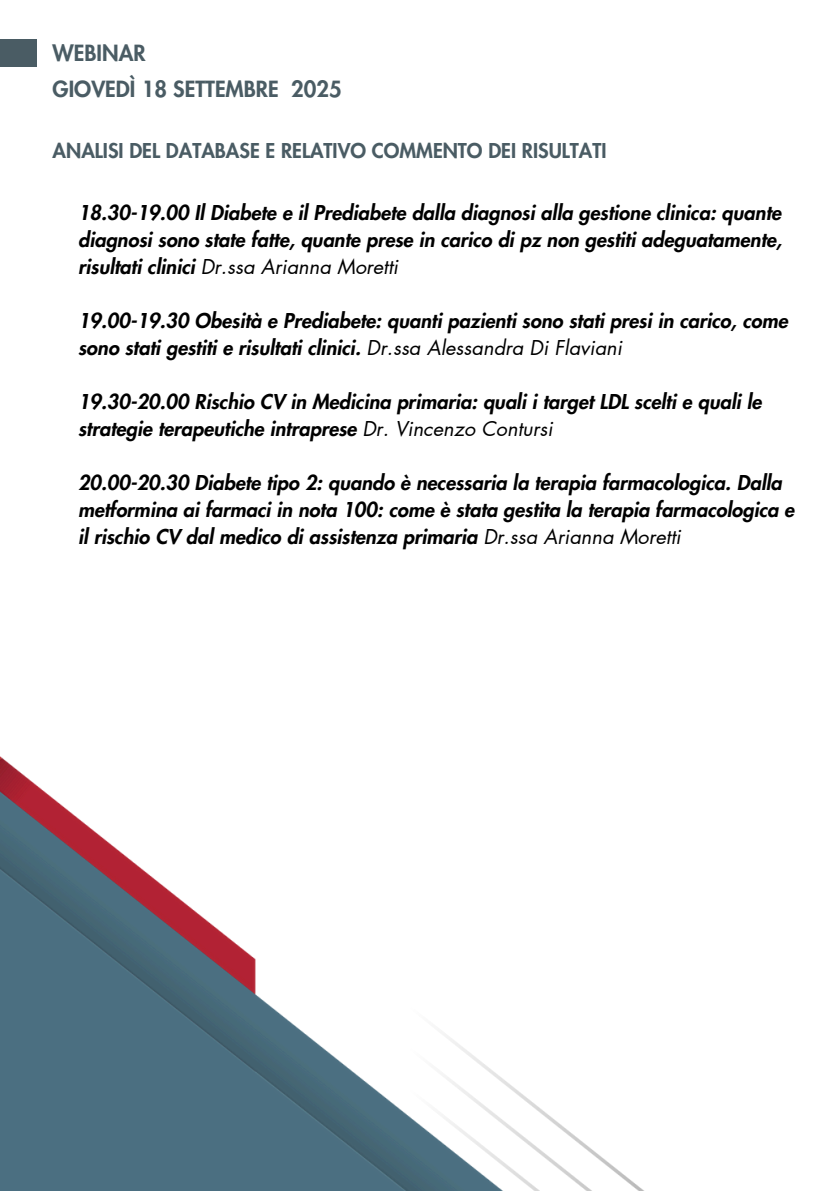
<style>
.page{position:relative;width:839px;height:1191px;background:#fff}
.page>*{position:absolute;margin:0;border:0;box-sizing:border-box;transform-origin:0 0}
.t1{font:800 21.8px "Futura LT Pro";color:#4a5c64}
.t2{font:italic 800 20px/27px "Futura LT Pro";color:#000}
.t3{font:800 20px "Futura LT Pro";color:#4a5c64}
.s1{font-weight:400}
</style>
<div class="page">
<div style="left:0;top:39px;width:37px;height:28px;background:#4a5c64"></div>
<img style="left:0;top:756px;width:644px;height:435px">
<p class="t1" style="left:53px;top:43px;width:94px">WEBINAR</p>
<p class="t1" style="left:53px;top:79px;width:290px">GIOVEDÌ 18 SETTEMBRE 2025</p>
<p class="t3" style="left:53px;top:142px;width:555px">ANALISI DEL DATABASE E RELATIVO COMMENTO DEI RISULTATI</p>
<h1 class="t2" style="left:78px;top:200px;width:705px;text-align:justify">18.30-19.00 Il Diabete e il Prediabete dalla diagnosi alla gestione clinica: quante diagnosi sono state fatte, quante prese in carico di pz non gestiti adeguatamente, risultati clinici <span class="s1">Dr.ssa Arianna Moretti</span></h1>
<h1 class="t2" style="left:78px;top:308px;width:711px">19.00-19.30 Obesità e Prediabete: quanti pazienti sono stati presi in carico, come sono stati gestiti e risultati clinici. <span class="s1">Dr.ssa Alessandra Di Flaviani</span></h1>
<h1 class="t2" style="left:78px;top:389px;width:685px">19.30-20.00 Rischio CV in Medicina primaria: quali i target LDL scelti e quali le strategie terapeutiche intraprese <span class="s1">Dr. Vincenzo Contursi</span></h1>
<p class="t2" style="left:78px;top:470px;width:717px">20.00-20.30 Diabete tipo 2: quando è necessaria la terapia farmacologica. Dalla metformina ai farmaci in nota 100: come è stata gestita la terapia farmacologica e il rischio CV dal medico di assistenza primaria <span class="s1">Dr.ssa Arianna Moretti</span></p>
</div>
